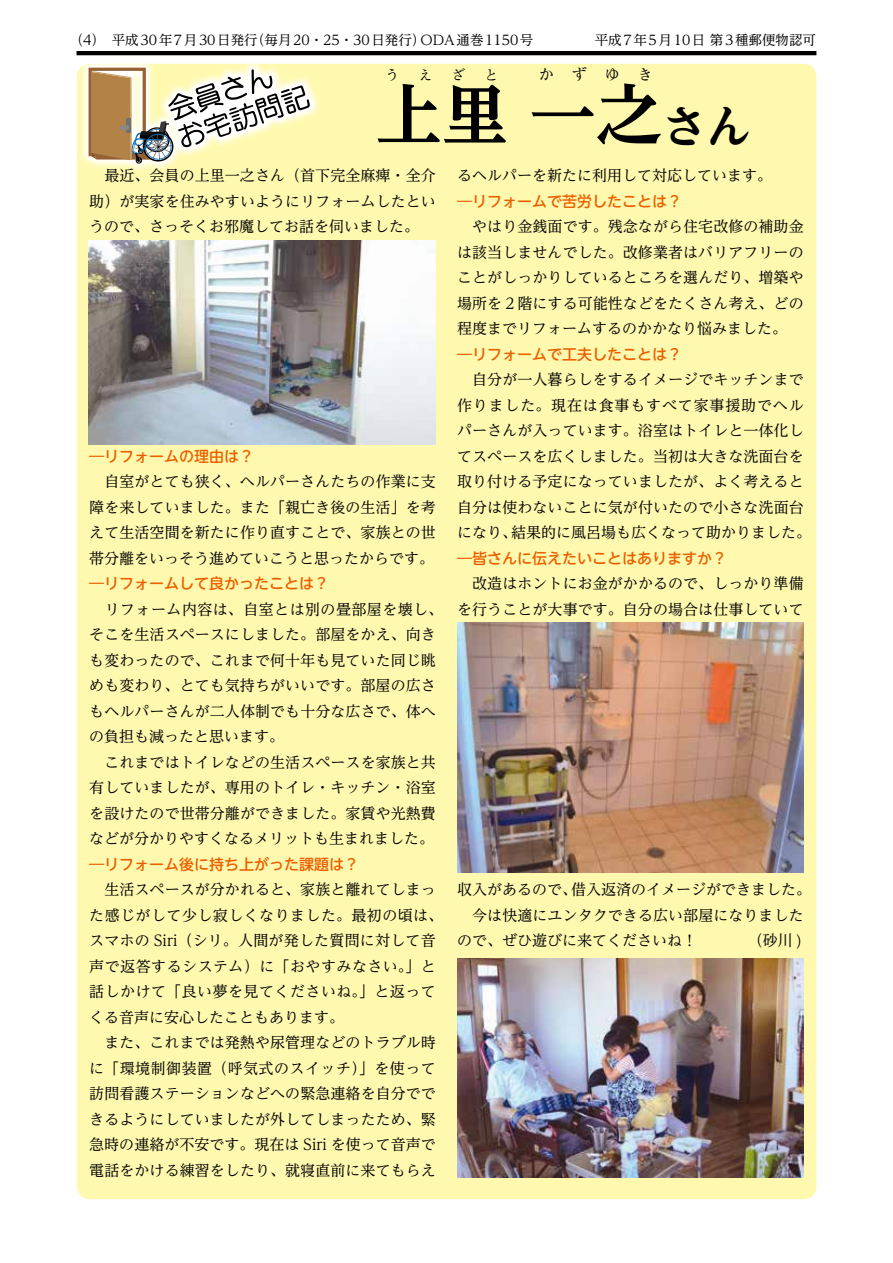
<style>
.page{position:relative;width:893px;height:1263px;background:#fff}
.page>*{position:absolute;margin:0;border:0;box-sizing:border-box;transform-origin:0 0}
.t1{font:700 expanded 66px "UD Reimin Pro";color:#000}
.t2{font:700 expanded 45px "UD Reimin Pro";color:#000}
.t3{font:15px/25.5px "UD Reimin Pro";letter-spacing:.005em;color:#000}
.t4{font:500 15px "UD Shin M Go Pro";color:#eb6100}
.t5{font:700 expanded 15px "UD Reimin Pro";color:#000}
.t6{font:13.5px "UD Reimin Pro";color:#000}
.t7{font:13.5px "UD Reimin Pro";letter-spacing:.125em;color:#000}
.t8{font:700 expanded 13.5px "UD Reimin Pro";color:#000}
.s1{font-size:66px}
</style>
<div class="page">
<div style="left:77px;top:64px;width:739px;height:1135px;background:#fff9b0;border-radius:13px"></div>
<hr style="left:77px;top:51px;width:739px;height:4px;background:#000">
<img style="left:457px;top:623px;width:347px;height:249px">
<img style="left:89px;top:240px;width:346px;height:204px">
<img style="left:457px;top:959px;width:347px;height:219px">
<svg style="left:79px;top:63px;width:242px;height:107px"></svg>
<div style="left:89px;top:68px;width:57px;height:88px;border:3px solid #956134"></div>
<svg style="left:92px;top:68px;width:219px;height:96px"></svg>
<p class="t6" style="left:70px;top:29px;width:465px">（4）　平成30年7月30日発行（毎月20・25・30日発行）ODA通巻1150号</p>
<p class="t7" style="left:595px;top:29px;width:223px">平成7年5月10日第3種郵便物認可</p>
<p class="t8" style="left:385px;top:64px;width:15px">う</p>
<p class="t8" style="left:418px;top:64px;width:15px">え</p>
<p class="t8" style="left:451px;top:64px;width:15px">ざ</p>
<p class="t8" style="left:484px;top:64px;width:15px">と</p>
<p class="t5" style="left:539px;top:62px;width:115px">かずゆき</p>
<h2 class="t2" style="left:596px;top:90px;width:157px"><span class="s1">之</span>さん</h2>
<h1 class="t1" style="left:376px;top:61px;width:221px">上里一</h1>
<p class="t3" style="left:89px;top:162px;width:348px;text-align:justify">　最近、会員の上里一之さん（首下完全麻痺・全介助）が実家を住みやすいようにリフォームしたというので、さっそくお邪魔してお話を伺いました。</p>
<p class="t4" style="left:89px;top:444px;width:166px">―リフォームの理由は？</p>
<p class="t3" style="left:89px;top:468px;width:348px;text-align:justify">　自室がとても狭く、ヘルパーさんたちの作業に支障を来していました。また「親亡き後の生活」を考えて生活空間を新たに作り直すことで、家族との世帯分離をいっそう進めていこうと思ったからです。</p>
<p class="t4" style="left:89px;top:571px;width:241px">―リフォームして良かったことは？</p>
<p class="t3" style="left:89px;top:596px;width:356px">　リフォーム内容は、自室とは別の畳部屋を壊し、そこを生活スペースにしました。部屋をかえ、向きも変わったので、これまで何十年も見ていた同じ眺めも変わり、とても気持ちがいいです。部屋の広さもヘルパーさんが二人体制でも十分な広さで、体への負担も減ったと思います。<br>　これまではトイレなどの生活スペースを家族と共有していましたが、専用のトイレ・キッチン・浴室を設けたので世帯分離ができました。家賃や光熱費などが分かりやすくなるメリットも生まれました。</p>
<p class="t4" style="left:89px;top:852px;width:271px">―リフォーム後に持ち上がった課題は？</p>
<p class="t3" style="left:89px;top:876px;width:356px">　生活スペースが分かれると、家族と離れてしまった感じがして少し寂しくなりました。最初の頃は、スマホの Siri（シリ。人間が発した質問に対して音声で返答するシステム）に「おやすみなさい。」と話しかけて「良い夢を見てくださいね。」と返ってくる音声に安心したこともあります。<br>　また、これまでは発熱や尿管理などのトラブル時に「環境制御装置（呼気式のスイッチ）」を使って訪問看護ステーションなどへの緊急連絡を自分でできるようにしていましたが外してしまったため、緊急時の連絡が不安です。現在は Siri を使って音声で電話をかける練習をしたり、就寝直前に来てもらえ</p>
<p class="t3" style="left:457px;top:162px;width:317px">るヘルパーを新たに利用して対応しています。</p>
<p class="t4" style="left:457px;top:189px;width:226px">―リフォームで苦労したことは？</p>
<p class="t3" style="left:457px;top:213px;width:348px;text-align:justify">　やはり金銭面です。残念ながら住宅改修の補助金は該当しませんでした。改修業者はバリアフリーのことがしっかりしているところを選んだり、増築や場所を２階にする可能性などをたくさん考え、どの程度までリフォームするのかかなり悩みました。</p>
<p class="t4" style="left:457px;top:342px;width:226px">―リフォームで工夫したことは？</p>
<p class="t3" style="left:457px;top:366px;width:356px">　自分が一人暮らしをするイメージでキッチンまで作りました。現在は食事もすべて家事援助でヘルパーさんが入っています。浴室はトイレと一体化してスペースを広くしました。当初は大きな洗面台を取り付ける予定になっていましたが、よく考えると自分は使わないことに気が付いたので小さな洗面台になり、結果的に風呂場も広くなって助かりました。</p>
<p class="t4" style="left:457px;top:546px;width:271px">―皆さんに伝えたいことはありますか？</p>
<p class="t3" style="left:457px;top:570px;width:348px">　改造はホントにお金がかかるので、しっかり準備を行うことが大事です。自分の場合は仕事していて</p>
<p class="t3" style="left:457px;top:876px;width:356px">収入があるので、借入返済のイメージができました。　今は快適にユンタクできる広い部屋になりましたので、ぜひ遊びに来てくださいね！</p>
<p class="t3" style="left:748px;top:927px;width:56px">（砂川 )</p>
</div>
